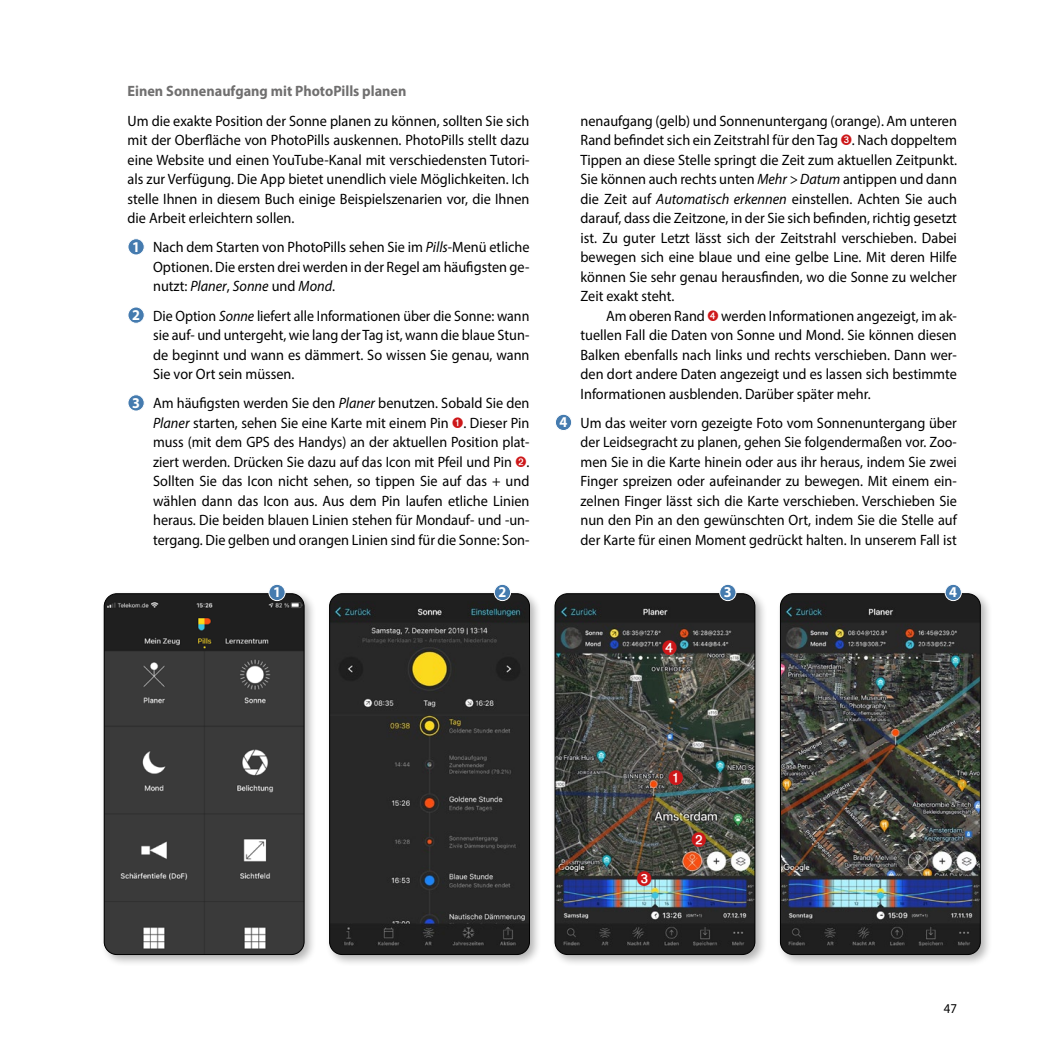
<style>
.page{position:relative;width:1042px;height:1042px;background:#fff}
.page>*{position:absolute;margin:0;border:0;box-sizing:border-box;transform-origin:0 0}
.Haupttext_Folge{font:15px/19.5px "Myriad Pro";color:#000;text-align:justify;scale:.95 1}
.Haupttext_Folge-2{font:15px/19.5px "Myriad Pro";color:#000;text-align:justify;scale:.93 1}
.Haupttext_Anf{font:700 15px "Myriad Pro";color:#fff;scale:.95 1}
.t1{font:13.5px "Myriad Pro";color:#000;scale:.95 1}
.s1{font-weight:700;color:#706f6f}
.s2{font-style:italic}
</style>
<div class="page">
<div style="left:555px;top:414px;width:17px;height:16px;background:#457baf;border-radius:50%"></div>
<div style="left:555px;top:414px;width:17px;height:17px;border:1px solid #fff;border-radius:50%"></div>
<div style="left:128px;top:239px;width:16px;height:16px;background:#457baf;border-radius:50%"></div>
<div style="left:128px;top:238px;width:17px;height:17px;border:1px solid #fff;border-radius:50%"></div>
<div style="left:128px;top:307px;width:16px;height:16px;background:#457baf;border-radius:50%"></div>
<div style="left:128px;top:307px;width:17px;height:17px;border:1px solid #fff;border-radius:50%"></div>
<div style="left:128px;top:395px;width:16px;height:16px;background:#457baf;border-radius:50%"></div>
<div style="left:128px;top:394px;width:17px;height:17px;border:1px solid #fff;border-radius:50%"></div>
<div style="left:100px;top:589px;width:217px;height:378px;background:#000;opacity:.3"></div>
<img style="left:104px;top:601px;width:200px;height:353px">
<div style="left:104px;top:593px;width:200px;height:362px;border:1px solid #000;border-radius:13px"></div>
<div style="left:325px;top:589px;width:217px;height:378px;background:#000;opacity:.3"></div>
<div style="left:330px;top:594px;width:199px;height:360px;background:#1f1f1f;border-radius:13px"></div>
<img style="left:331px;top:601px;width:197px;height:345px">
<div style="left:329px;top:593px;width:201px;height:362px;border:1px solid #000;border-radius:13px"></div>
<div style="left:550px;top:589px;width:217px;height:378px;background:#000;opacity:.3"></div>
<div style="left:555px;top:594px;width:200px;height:360px;background:#1f1f1f;border-radius:13px"></div>
<img style="left:555px;top:601px;width:200px;height:346px">
<div style="left:555px;top:593px;width:200px;height:362px;border:1px solid #000;border-radius:13px"></div>
<div style="left:776px;top:589px;width:217px;height:378px;background:#000;opacity:.3"></div>
<div style="left:780px;top:594px;width:200px;height:360px;background:#1f1f1f;border-radius:13px"></div>
<img style="left:780px;top:601px;width:200px;height:346px">
<div style="left:780px;top:593px;width:200px;height:362px;border:1px solid #000;border-radius:13px"></div>
<div style="left:269px;top:584px;width:16px;height:16px;background:#457baf;border-radius:50%"></div>
<div style="left:268px;top:584px;width:17px;height:17px;border:1px solid #fff;border-radius:50%"></div>
<div style="left:494px;top:584px;width:16px;height:16px;background:#457baf;border-radius:50%"></div>
<div style="left:494px;top:584px;width:17px;height:17px;border:1px solid #fff;border-radius:50%"></div>
<div style="left:720px;top:584px;width:16px;height:16px;background:#457baf;border-radius:50%"></div>
<div style="left:719px;top:584px;width:17px;height:17px;border:1px solid #fff;border-radius:50%"></div>
<div style="left:945px;top:584px;width:16px;height:16px;background:#457baf;border-radius:50%"></div>
<div style="left:945px;top:584px;width:17px;height:17px;border:1px solid #fff;border-radius:50%"></div>
<svg style="left:692px;top:832px;width:14px;height:15px"></svg>
<svg style="left:669px;top:770px;width:14px;height:15px"></svg>
<svg style="left:662px;top:640px;width:15px;height:15px"></svg>
<svg style="left:637px;top:871px;width:14px;height:15px"></svg>
<p class="Haupttext_Folge" style="left:128px;top:76px;width:424px;line-height:29.2px"><span class="s1">Einen Sonnenaufgang mit PhotoPills planen<br></span>Um die exakte Position der Sonne planen zu können, sollten Sie sich</p>
<p class="Haupttext_Folge" style="left:128px;top:130px;width:425px">mit der Oberfläche von PhotoPills auskennen. PhotoPills stellt dazu eine Website und einen YouTube-Kanal mit verschiedensten Tutori&shy;als zur Verfügung. Die App bietet unendlich viele Möglichkeiten. Ich stelle Ihnen in diesem Buch einige Beispielszenarien vor, die Ihnen die Arbeit erleichtern sollen.</p>
<p class="Haupttext_Anf" style="left:132px;top:237px;width:10px">1</p>
<p class="Haupttext_Folge" style="left:153px;top:237px;width:398px">Nach dem Starten von PhotoPills sehen Sie im <span class="s2">Pills</span>-Menü etliche Optionen. Die ersten drei werden in der Regel am häufigsten ge&shy;nutzt: <span class="s2">Planer</span>, <span class="s2">Sonne</span> und <span class="s2">Mond</span>.</p>
<p class="Haupttext_Anf" style="left:132px;top:305px;width:10px">2</p>
<p class="Haupttext_Folge-2" style="left:153px;top:306px;width:406px">Die Option <span class="s2">Sonne</span> liefert alle Informationen über die Sonne: wann sie auf- und untergeht, wie lang der Tag ist, wann die blaue Stun&shy;de beginnt und wann es dämmert. So wissen Sie genau, wann Sie vor Ort sein müssen.</p>
<p class="Haupttext_Anf" style="left:132px;top:393px;width:10px">3</p>
<p class="Haupttext_Folge" style="left:153px;top:393px;width:398px">Am häufigsten werden Sie den <span class="s2">Planer</span> benutzen. Sobald Sie den <span class="s2">Planer</span> starten, sehen Sie eine Karte mit einem Pin . Dieser Pin muss (mit dem GPS des Handys) an der aktuellen Position plat&shy;ziert werden. Drücken Sie dazu auf das Icon mit Pfeil und Pin .<br>Sollten Sie das Icon nicht sehen, so tippen Sie auf das + und wählen dann das Icon aus. Aus dem Pin laufen etliche Linien heraus. Die beiden blauen Linien stehen für Mondauf- und -un&shy;tergang. Die gelben und orangen Linien sind für die Sonne: Son-</p>
<p class="Haupttext_Anf" style="left:273px;top:582px;width:10px">1</p>
<p class="Haupttext_Anf" style="left:498px;top:582px;width:10px">2</p>
<p class="Haupttext_Anf" style="left:724px;top:582px;width:10px">3</p>
<p class="Haupttext_Anf" style="left:949px;top:582px;width:10px">4</p>
<p class="Haupttext_Folge" style="left:580px;top:111px;width:398px">nenaufgang (gelb) und Sonnenuntergang (orange). Am unteren</p>
<p class="Haupttext_Folge" style="left:580px;top:130px;width:398px">Rand befindet sich ein Zeitstrahl für den Tag . Nach doppeltem</p>
<p class="Haupttext_Folge" style="left:580px;top:150px;width:398px">Tippen an diese Stelle springt die Zeit zum aktuellen Zeitpunkt.</p>
<p class="Haupttext_Folge" style="left:580px;top:169px;width:398px">Sie können auch rechts unten <span class="s2">Mehr &gt; Datum</span> antippen und dann</p>
<p class="Haupttext_Folge" style="left:580px;top:189px;width:398px">die Zeit auf <span class="s2">Automatisch erkennen</span> einstellen. Achten Sie auch</p>
<p class="Haupttext_Folge" style="left:580px;top:208px;width:398px">darauf, dass die Zeitzone, in der Sie sich befinden, richtig gesetzt</p>
<p class="Haupttext_Folge" style="left:580px;top:228px;width:398px">ist. Zu guter Letzt lässt sich der Zeitstrahl verschieben. Dabei</p>
<p class="Haupttext_Folge" style="left:580px;top:247px;width:398px">bewegen sich eine blaue und eine gelbe Line. Mit deren Hilfe</p>
<p class="Haupttext_Folge" style="left:580px;top:267px;width:398px">können Sie sehr genau herausfinden, wo die Sonne zu welcher</p>
<p class="Haupttext_Folge" style="left:580px;top:286px;width:100px">Zeit exakt steht.</p>
<p class="Haupttext_Folge" style="left:606px;top:306px;width:371px">Am oberen Rand werden Informationen angezeigt, im ak-</p>
<p class="Haupttext_Folge" style="left:580px;top:325px;width:398px">tuellen Fall die Daten von Sonne und Mond. Sie können diesen</p>
<p class="Haupttext_Folge" style="left:580px;top:345px;width:398px">Balken ebenfalls nach links und rechts verschieben. Dann wer-</p>
<p class="Haupttext_Folge" style="left:580px;top:364px;width:398px">den dort andere Daten angezeigt und es lassen sich bestimmte</p>
<p class="Haupttext_Folge" style="left:580px;top:384px;width:307px">Informationen ausblenden. Darüber später mehr.</p>
<p class="Haupttext_Anf" style="left:559px;top:412px;width:10px">4</p>
<p class="Haupttext_Folge" style="left:580px;top:413px;width:398px">Um das weiter vorn gezeigte Foto vom Sonnenuntergang über der Leidsegracht zu planen, gehen Sie folgendermaßen vor. Zoo&shy;men Sie in die Karte hinein oder aus ihr heraus, indem Sie zwei Finger spreizen oder aufeinander zu bewegen. Mit einem ein&shy;zelnen Finger lässt sich die Karte verschieben. Verschieben Sie nun den Pin an den gewünschten Ort, indem Sie die Stelle auf der Karte für einen Moment gedrückt halten. In unserem Fall ist</p>
<p class="t1" style="left:944px;top:1000px;width:15px">47</p>
</div>
